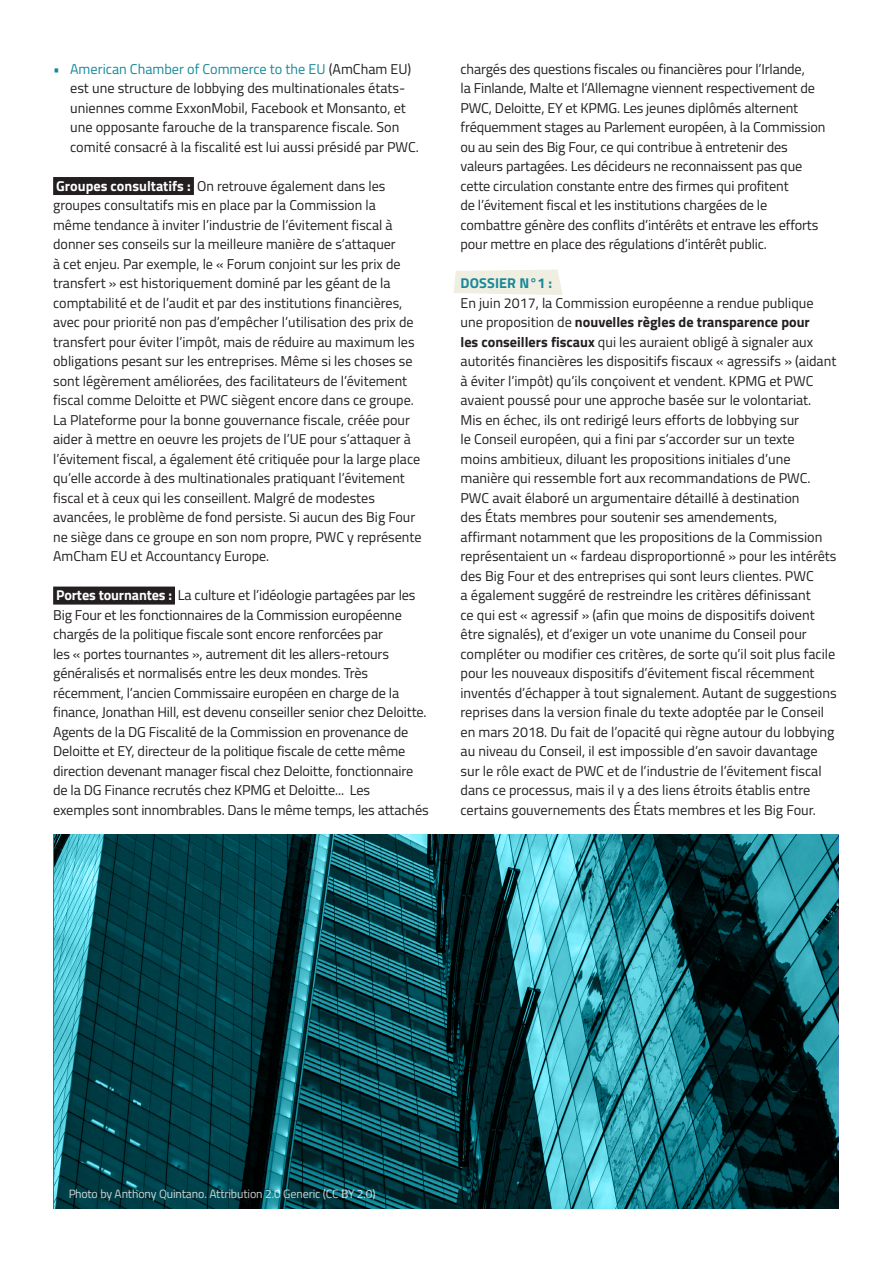
<style>
.page{position:relative;width:893px;height:1263px;background:#fff}
.page>*{position:absolute;margin:0;border:0;box-sizing:border-box;transform-origin:0 0}
.Body{font:14.25px/19.5px "Titillium";color:#231f20}
.Body-2{font:700 14.25px "Titillium";letter-spacing:.01em;color:#168999}
.t1{font:12px "Titillium";letter-spacing:-.01em;color:#fff}
.s1{color:#168999}
.s2{font-weight:700;color:#fff}
.s3{font-weight:700}
</style>
<div class="page">
<svg style="left:453px;top:270px;width:110px;height:25px;background:#f0efe3"></svg>
<div style="left:53px;top:177px;width:141px;height:18px;background:#231f20"></div>
<div style="left:53px;top:587px;width:122px;height:18px;background:#231f20"></div>
<svg style="left:53px;top:834px;width:785px;height:375px;background:#145862"></svg>
<p class="Body" style="left:70px;top:58px;width:350px;text-indent:-17px"><span class="s1">• American Chamber of Commerce to the EU</span> (AmCham EU) est une structure de lobbying des multinationales états&shy;uniennes comme ExxonMobil, Facebook et Monsanto, et une opposante farouche de la transparence fiscale. Son comité consacré à la fiscalité est lui aussi présidé par PWC.</p>
<p class="Body" style="left:53px;top:175px;width:370px"><span class="s2">Groupes consultatifs :</span> On retrouve également dans les groupes consultatifs mis en place par la Commission la<br>même tendance à inviter l’industrie de l’évitement fiscal à donner ses conseils sur la meilleure manière de s’attaquer<br>à cet enjeu. Par exemple, le « Forum conjoint sur les prix de transfert » est historiquement dominé par les géant de la comptabilité et de l’audit et par des institutions financières, avec pour priorité non pas d’empêcher l’utilisation des prix de transfert pour éviter l’impôt, mais de réduire au maximum les obligations pesant sur les entreprises. Même si les choses se sont légèrement améliorées, des facilitateurs de l’évitement fiscal comme Deloitte et PWC siègent encore dans ce groupe.<br>La Plateforme pour la bonne gouvernance fiscale, créée pour aider à mettre en oeuvre les projets de l’UE pour s’attaquer à l’évitement fiscal, a également été critiquée pour la large place qu’elle accorde à des multinationales pratiquant l’évitement fiscal et à ceux qui les conseillent. Malgré de modestes avancées, le problème de fond persiste. Si aucun des Big Four ne siège dans ce groupe en son nom propre, PWC y représente AmCham EU et Accountancy Europe.</p>
<p class="Body" style="left:53px;top:585px;width:377px"><span class="s2">Portes tournantes :</span> La culture et l’idéologie partagées par les Big Four et les fonctionnaires de la Commission européenne chargés de la politique fiscale sont encore renforcées par<br>les « portes tournantes », autrement dit les allers-retours généralisés et normalisés entre les deux mondes. Très récemment, l’ancien Commissaire européen en charge de la finance, Jonathan Hill, est devenu conseiller senior chez Deloitte.<br>Agents de la DG Fiscalité de la Commission en provenance de Deloitte et EY, directeur de la politique fiscale de cette même direction devenant manager fiscal chez Deloitte, fonctionnaire de la DG Finance recrutés chez KPMG et Deloitte... Les exemples sont innombrables. Dans le même temps, les attachés</p>
<p class="Body" style="left:460px;top:58px;width:366px">chargés des questions fiscales ou financières pour l’Irlande,<br>la Finlande, Malte et l’Allemagne viennent respectivement de PWC, Deloitte, EY et KPMG. Les jeunes diplômés alternent fréquemment stages au Parlement européen, à la Commission ou au sein des Big Four, ce qui contribue à entretenir des valeurs partagées. Les décideurs ne reconnaissent pas que cette circulation constante entre des firmes qui profitent<br>de l’évitement fiscal et les institutions chargées de le combattre génère des conflits d’intérêts et entrave les efforts pour mettre en place des régulations d’intérêt public.</p>
<p class="Body-2" style="left:461px;top:272px;width:93px">DOSSIER N°1 :</p>
<p class="Body" style="left:460px;top:292px;width:378px">En juin 2017, la Commission européenne a rendue publique une proposition de <span class="s3">nouvelles règles de transparence pour<br>les conseillers fiscaux</span> qui les auraient obligé à signaler aux autorités financières les dispositifs fiscaux « agressifs » (aidant à éviter l’impôt) qu’ils conçoivent et vendent. KPMG et PWC avaient poussé pour une approche basée sur le volontariat.<br>Mis en échec, ils ont redirigé leurs efforts de lobbying sur<br>le Conseil européen, qui a fini par s’accorder sur un texte<br>moins ambitieux, diluant les propositions initiales d’une manière qui ressemble fort aux recommandations de PWC.<br>PWC avait élaboré un argumentaire détaillé à destination<br>des États membres pour soutenir ses amendements, affirmant notamment que les propositions de la Commission représentaient un « fardeau disproportionné » pour les intérêts des Big Four et des entreprises qui sont leurs clientes. PWC<br>a également suggéré de restreindre les critères définissant<br>ce qui est « agressif » (afin que moins de dispositifs doivent être signalés), et d’exiger un vote unanime du Conseil pour compléter ou modifier ces critères, de sorte qu’il soit plus facile pour les nouveaux dispositifs d’évitement fiscal récemment inventés d’échapper à tout signalement. Autant de suggestions reprises dans la version finale du texte adoptée par le Conseil en mars 2018. Du fait de l’opacité qui règne autour du lobbying au niveau du Conseil, il est impossible d’en savoir davantage sur le rôle exact de PWC et de l’industrie de l’évitement fiscal dans ce processus, mais il y a des liens étroits établis entre certains gouvernements des États membres et les Big Four.</p>
<p class="t1" style="left:68px;top:1184px;width:309px">Photo by Anthony Quintano. Attribution 2.0 Generic (CC BY 2.0)</p>
</div>
